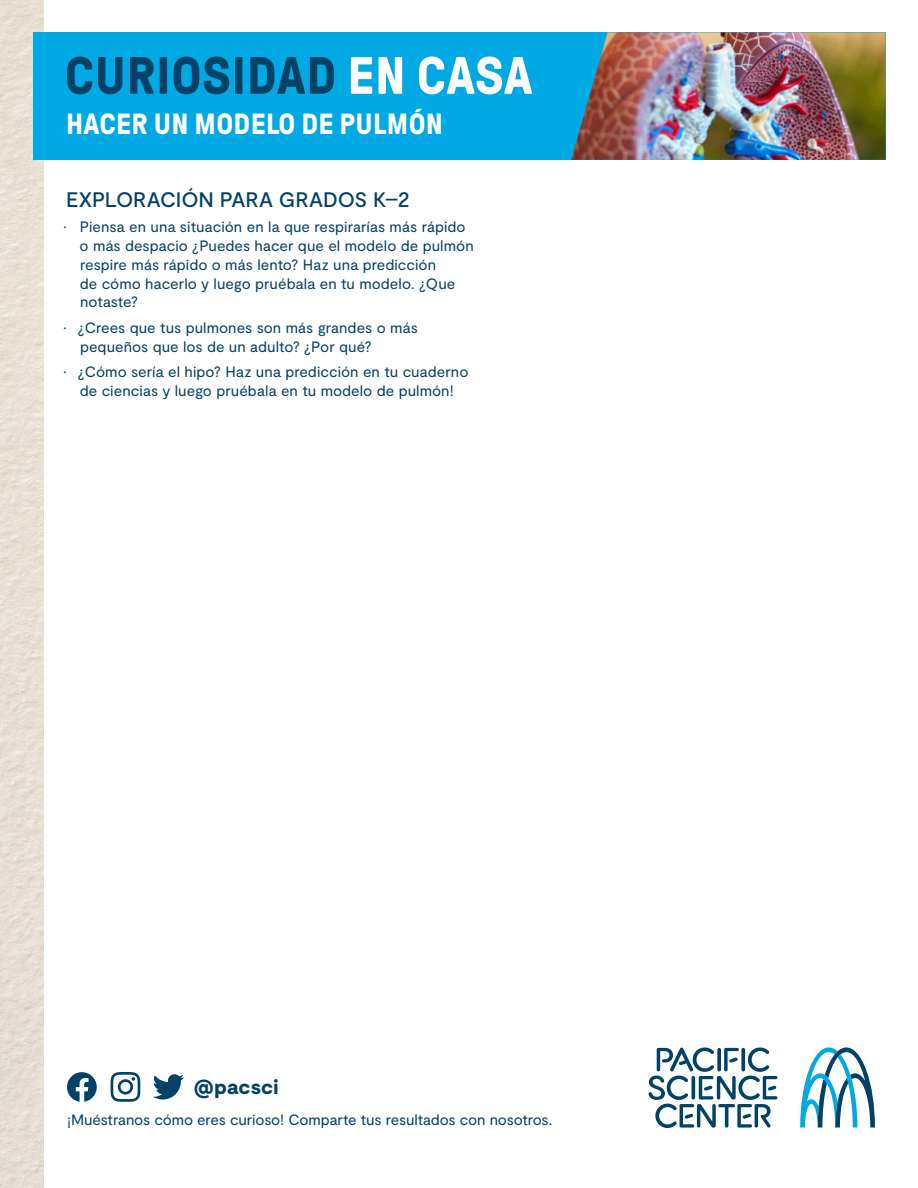
<style>
.page{position:relative;width:918px;height:1188px;background:#fff}
.page>*{position:absolute;margin:0;border:0;box-sizing:border-box;transform-origin:0 0}
.t1{font:700 52.5px "GT Pressura";letter-spacing:.01em;color:#024266}
.t2{font:700 29.1px "GT Pressura";letter-spacing:.01em;color:#fff}
.Heading1{font:500 21px "Moderat";letter-spacing:-.005em;color:#024266}
.t3{font:900 20.4px "Moderat";letter-spacing:.01em;color:#024266}
.t4{font:15px/18.8px "Moderat";letter-spacing:.005em;color:#024266}
.s1{color:#fff}
</style>
<div class="page">
<img style="left:0;top:0;width:44px;height:1188px">
<div style="left:33px;top:32px;width:853px;height:128px;background:#00a8e4"></div>
<img style="left:571px;top:32px;width:315px;height:128px">
<svg style="left:800px;top:1047px;width:75px;height:81px"></svg>
<svg style="left:648px;top:1047px;width:129px;height:81px"></svg>
<svg style="left:153px;top:1074px;width:31px;height:26px"></svg>
<svg style="left:111px;top:1072px;width:29px;height:30px"></svg>
<svg style="left:67px;top:1072px;width:30px;height:30px"></svg>
<p class="t1" style="left:65px;top:48px;width:469px">CURIOSIDAD <span class="s1">EN CASA</span></p>
<h2 class="t2" style="left:66px;top:108px;width:379px">HACER UN MODELO DE PULMÓN</h2>
<p class="Heading1" style="left:66px;top:187px;width:345px">EXPLORACIÓN PARA GRADOS K–2</p>
<p class="t4" style="left:80px;top:218px;width:396px;text-indent:-16px">• Piensa en una situación en la que respirarías más rápido o más despacio ¿Puedes hacer que el modelo de pulmón respire más rápido o más lento? Haz una predicción<br>de cómo hacerlo y luego pruébala en tu modelo. ¿Que notaste?</p>
<p class="t4" style="left:80px;top:319px;width:339px;text-indent:-17px">• ¿Crees que tus pulmones son más grandes o más pequeños que los de un adulto? ¿Por qué?</p>
<p class="t4" style="left:64px;top:363px;width:406px;text-align:center">• ¿Cómo sería el hipo? Haz una predicción en tu cuaderno de ciencias y luego pruébala en tu modelo de pulmón!</p>
<p class="t3" style="left:194px;top:1075px;width:86px">@pacsci</p>
<p class="t4" style="left:67px;top:1111px;width:487px">¡Muéstranos cómo eres curioso! Comparte tus resultados con nosotros.</p>
</div>
